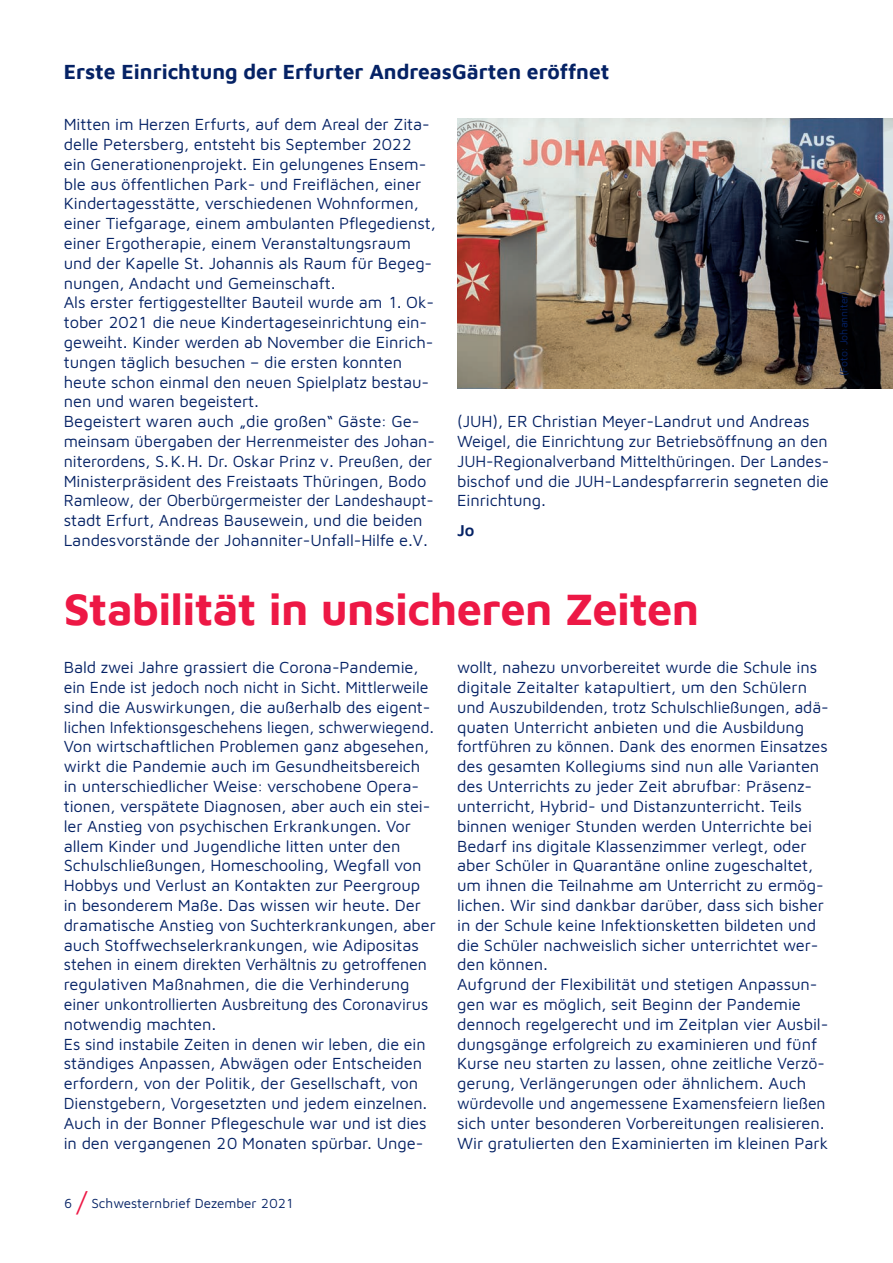
<style>
.page{position:relative;width:893px;height:1263px;background:#fff}
.page>*{position:absolute;margin:0;border:0;box-sizing:border-box;transform-origin:0 0}
.t1{font:700 45px "Maven Johanniter";letter-spacing:-.015em;color:#ed1845}
.t2{font:700 21px "Maven Johanniter";color:#052265}
.t3{font:16.5px/19.8px "Maven Johanniter";letter-spacing:-.005em;color:#052265}
.t4{font:600 16.5px "Maven Johanniter";color:#052265}
.t5{font:13.5px "Maven Johanniter";color:#052265}
.t6{font:10.5px "Maven Johanniter";color:#052265}
.s1{font-size:27px;color:#ed1845}
</style>
<div class="page">
<img style="left:457px;top:119px;width:436px;height:270px">
<p class="t2" style="left:64px;top:57px;width:547px">Erste Einrichtung der Erfurter AndreasGärten eröffnet</p>
<p class="t3" style="left:64px;top:114px;width:373px">Mitten im Herzen Erfurts, auf dem Areal der Zita&shy;delle Petersberg, entsteht bis September 2022 ein Generationenprojekt. Ein gelungenes Ensem&shy;ble aus öffentlichen Park- und Freiflächen, einer Kindertagesstätte, verschiedenen Wohnformen, einer Tiefgarage, einem ambulanten Pflegedienst, einer Ergotherapie, einem Veranstaltungsraum und der Kapelle St. Johannis als Raum für Begeg&shy;nungen, Andacht und Gemeinschaft.<br>Als erster fertiggestellter Bauteil wurde am 1. Ok&shy;tober 2021 die neue Kindertageseinrichtung ein&shy;geweiht. Kinder werden ab November die Einrich&shy;tungen täglich besuchen – die ersten konnten heute schon einmal den neuen Spielplatz bestau&shy;nen und waren begeistert.<br>Begeistert waren auch „die großen“ Gäste: Ge&shy;meinsam übergaben der Herrenmeister des Johan&shy;niterordens, S.K.H. Dr. Oskar Prinz v. Preußen, der Ministerpräsident des Freistaats Thüringen, Bodo Ramleow, der Oberbürgermeister der Landeshaupt&shy;stadt Erfurt, Andreas Bausewein, und die beiden Landesvorstände der Johanniter-Unfall-Hilfe e.V.</p>
<p class="t6" style="left:837px;top:376px;width:87px;rotate:-90deg">(Foto: Johanniter)</p>
<p class="t3" style="left:457px;top:411px;width:374px">(JUH), ER Christian Meyer-Landrut und Andreas Weigel, die Einrichtung zur Betriebsöffnung an den JUH-Regionalverband Mittelthüringen. Der Landes&shy;bischof und die JUH-Landespfarrerin segneten die Einrichtung.</p>
<p class="t4" style="left:457px;top:519px;width:19px">Jo</p>
<h1 class="t1" style="left:64px;top:577px;width:637px">Stabilität in unsicheren Zeiten</h1>
<p class="t3" style="left:64px;top:657px;width:374px">Bald zwei Jahre grassiert die Corona-Pandemie, ein Ende ist jedoch noch nicht in Sicht. Mittlerweile sind die Auswirkungen, die außerhalb des eigent&shy;lichen Infektionsgeschehens liegen, schwerwiegend.<br>Von wirtschaftlichen Problemen ganz abgesehen, wirkt die Pandemie auch im Gesundheitsbereich in unterschiedlicher Weise: verschobene Opera&shy;tionen, verspätete Diagnosen, aber auch ein stei&shy;ler Anstieg von psychischen Erkrankungen. Vor allem Kinder und Jugendliche litten unter den Schulschließungen, Homeschooling, Wegfall von Hobbys und Verlust an Kontakten zur Peergroup in besonderem Maße. Das wissen wir heute. Der dramatische Anstieg von Suchterkrankungen, aber auch Stoffwechselerkrankungen, wie Adipositas stehen in einem direkten Verhältnis zu getroffenen regulativen Maßnahmen, die die Verhinderung einer unkontrollierten Ausbreitung des Coronavirus notwendig machten.<br>Es sind instabile Zeiten in denen wir leben, die ein ständiges Anpassen, Abwägen oder Entscheiden erfordern, von der Politik, der Gesellschaft, von Dienstgebern, Vorgesetzten und jedem einzelnen.<br>Auch in der Bonner Pflegeschule war und ist dies in den vergangenen 20 Monaten spürbar. Unge-</p>
<p class="t3" style="left:457px;top:657px;width:373px">wollt, nahezu unvorbereitet wurde die Schule ins digitale Zeitalter katapultiert, um den Schülern und Auszubildenden, trotz Schulschließungen, adä&shy;quaten Unterricht anbieten und die Ausbildung fortführen zu können. Dank des enormen Einsatzes des gesamten Kollegiums sind nun alle Varianten des Unterrichts zu jeder Zeit abrufbar: Präsenz&shy;unterricht, Hybrid- und Distanzunterricht. Teils binnen weniger Stunden werden Unterrichte bei Bedarf ins digitale Klassenzimmer verlegt, oder aber Schüler in Quarantäne online zugeschaltet, um ihnen die Teilnahme am Unterricht zu ermög&shy;lichen. Wir sind dankbar darüber, dass sich bisher in der Schule keine Infektionsketten bildeten und die Schüler nachweislich sicher unterrichtet wer&shy;den können.<br>Aufgrund der Flexibilität und stetigen Anpassun&shy;gen war es möglich, seit Beginn der Pandemie dennoch regelgerecht und im Zeitplan vier Ausbil&shy;dungsgänge erfolgreich zu examinieren und fünf Kurse neu starten zu lassen, ohne zeitliche Verzö&shy;gerung, Verlängerungen oder ähnlichem. Auch würdevolle und angemessene Examensfeiern ließen sich unter besonderen Vorbereitungen realisieren.<br>Wir gratulierten den Examinierten im kleinen Park</p>
<p class="t5" style="left:64px;top:1194px;width:232px">6 <span class="s1">/</span> Schwesternbrief Dezember 2021</p>
</div>
